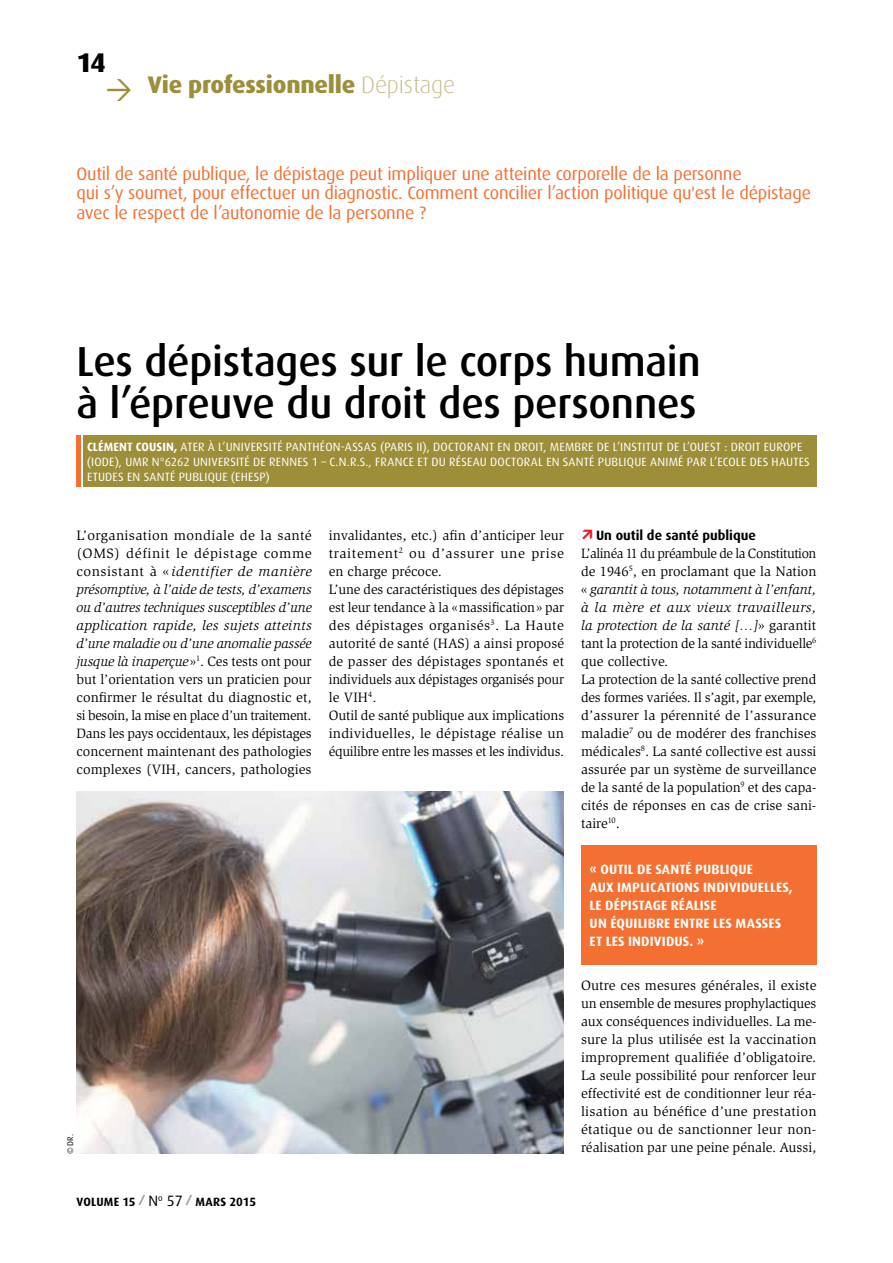
<style>
.page{position:relative;width:893px;height:1263px;background:#fff}
.page>*{position:absolute;margin:0;border:0;box-sizing:border-box;transform-origin:0 0}
.t1{font:500 42px/42px "Dax";letter-spacing:-.01em;color:#000}
.t2{font:800 27px "Dax";color:#000}
.t3{font:800 24px "Dax";letter-spacing:-.01em;color:#9d8f3a}
.t4{font:18px/19.5px "Dax";letter-spacing:-.015em;color:#f37032}
.t5{font:13.95px/18px "Slimbach Std";color:#000;text-align:justify}
.t6{font:700 13.5px/18px "Dax";letter-spacing:.01em;color:#fff}
.t7{font:700 13.5px "Dax";color:#000}
.t8{font:12px/15px "Dax";letter-spacing:.015em;color:#fff}
.t9{font:700 12px "Dax";letter-spacing:.01em;color:#000}
.t10{font:8.25px "Dax";color:#000}
.s1{font-weight:300;color:#c9be8e}
.s2{font-weight:700}
.s3{font-style:italic}
.s4{font-weight:400;font-size:15px}
</style>
<div class="page">
<div style="left:83px;top:436px;width:733px;height:51px;background:#9d8f3a"></div>
<div style="left:76px;top:436px;width:5px;height:51px;background:#f37032"></div>
<div style="left:581px;top:846px;width:235px;height:119px;background:#f37032"></div>
<img style="left:76px;top:792px;width:487px;height:362px">
<h2 class="t2" style="left:77px;top:47px;width:31px">14</h2>
<h3 class="t3" style="left:148px;top:71px;width:309px">Vie professionnelle <span class="s1">Dépistage</span></h3>
<p class="t4" style="left:76px;top:164px;width:736px">Outil de santé publique, le dépistage peut impliquer une atteinte corporelle de la personne<br>qui s’y soumet, pour effectuer un diagnostic. Comment concilier l’action politique qu'est le dépistage avec le respect de l’autonomie de la personne ?</p>
<h1 class="t1" style="left:76px;top:340px;width:626px">Les dépistages sur le corps humain à l’épreuve du droit des personnes</h1>
<p class="t8" style="left:87px;top:439px;width:724px"><span class="s2">CLÉMENT COUSIN,</span> ATER À L’UNIVERSITÉ PANTHÉON-ASSAS (PARIS II), DOCTORANT EN DROIT, MEMBRE DE L’INSTITUT DE L’OUEST : DROIT EUROPE (IODE), UMR N°6262 UNIVERSITÉ DE RENNES 1 – C.N.R.S., FRANCE ET DU RÉSEAU DOCTORAL EN SANTÉ PUBLIQUE ANIMÉ PAR L’ECOLE DES HAUTES<br>ETUDES EN SANTÉ PUBLIQUE (EHESP)</p>
<p class="t5" style="left:76px;top:526px;width:237px">L’organisation mondiale de la santé (OMS) définit le dépistage comme consistant à « <span class="s3">identifier de manière présomptive, à l’aide de tests, d’examens ou d’autres techniques susceptibles d’une application rapide, les sujets atteints d’une maladie ou d’une anomalie passée jusque là inaperçue</span> »<sup>1</sup>. Ces tests ont pour but l’orientation vers un praticien pour confirmer le résultat du diagnostic et, si besoin, la mise en place d’un traitement.<br>Dans les pays occidentaux, les dépistages concernent maintenant des pathologies complexes (VIH, cancers, pathologies</p>
<p class="t5" style="left:329px;top:526px;width:237px;text-align:left">invalidantes, etc.) afin d’anticiper leur traitement<sup>2</sup> ou d’assurer une prise en charge précoce.<br>L’une des caractéristiques des dépistages est leur tendance à la «massification» par des dépistages organisés<sup>3</sup>. La Haute autorité de santé (HAS) a ainsi proposé de passer des dépistages spontanés et individuels aux dépistages organisés pour le VIH<sup>4</sup>.<br>Outil de santé publique aux implications individuelles, le dépistage réalise un équilibre entre les masses et les individus.</p>
<p class="t7" style="left:596px;top:527px;width:161px">Un outil de santé publique</p>
<p class="t5" style="left:581px;top:544px;width:237px;text-align:left">L’alinéa 11 du préambule de la Constitution de 1946<sup>5</sup>, en proclamant que la Nation « <span class="s3">garantit à tous, notamment à l’enfant, à la mère et aux vieux travailleurs, la protection de la santé […]</span>» garantit tant la protection de la santé individuelle<sup>6 </sup>que collective.<br>La protection de la santé collective prend des formes variées. Il s’agit, par exemple, d’assurer la pérennité de l’assurance maladie<sup>7</sup> ou de modérer des franchises médicales<sup>8</sup>. La santé collective est aussi assurée par un système de surveillance de la santé de la population<sup>9</sup> et des capa&shy;cités de réponses en cas de crise sani&shy;taire<sup>10</sup>.</p>
<p class="t10" style="left:66px;top:1154px;width:21px;rotate:-90deg">©DR.</p>
<p class="t9" style="left:77px;top:1195px;width:181px">VOLUME 15 <sup>/</sup> <span class="s4">N</span><sup>o</sup> <span class="s4">57</span> <sup>/</sup> MARS 2015</p>
<p class="t6" style="left:590px;top:861px;width:205px">« OUTIL DE SANTÉ PUBLIQUE<br>AUX IMPLICATIONS INDIVIDUELLES,<br>LE DÉPISTAGE RÉALISE<br>UN ÉQUILIBRE ENTRE LES MASSES<br>ET LES INDIVIDUS. »</p>
<p class="t5" style="left:581px;top:976px;width:237px">Outre ces mesures générales, il existe un ensemble de mesures prophylactiques aux conséquences individuelles. La me&shy;sure la plus utilisée est la vaccination improprement qualifiée d’obligatoire.<br>La seule possibilité pour renforcer leur effectivité est de conditionner leur réa&shy;lisation au bénéfice d’une prestation étatique ou de sanctionner leur non&shy;réalisation par une peine pénale. Aussi,</p>
</div>
